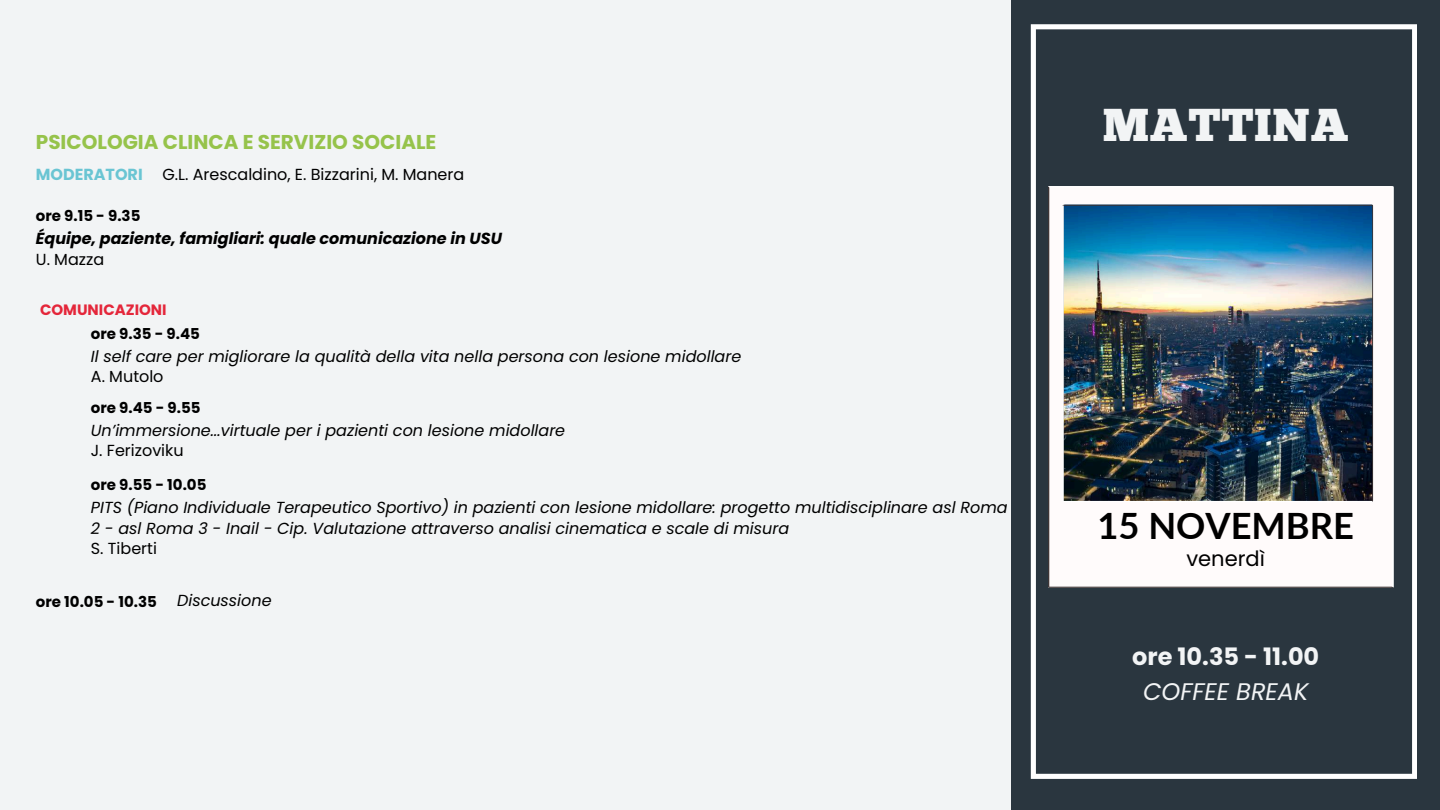
<style>
.page{position:relative;width:1440px;height:810px;background:#f2f4f5}
.page>*{position:absolute;margin:0;border:0;box-sizing:border-box;transform-origin:0 0}
.t1{font:46px "Chunk Five";letter-spacing:.015em;color:#f2f4f5}
.t2{font:700 36.3px "Lato";color:#000}
.t3{font:700 24px "Poppins";color:#f2f4f5}
.t4{font:italic 24px "Poppins";color:#f2f4f5}
.t5{font:21.1px "Poppins";color:#000}
.t6{font:700 20px "Poppins";color:#96c34b}
.t7{font:italic 16px/20.2px "Poppins";color:#000}
.t8{font:16px "Poppins";color:#000}
.t9{font:italic 700 16px "Poppins";color:#000}
.t10{font:700 15px "Poppins";color:#000}
.t11{font:700 15px "Poppins";color:#e4263a}
.s1{font-weight:700;color:#6ac5d3}
</style>
<div class="page">
<div style="left:1011px;top:0;width:429px;height:810px;background:#2a363f"></div>
<svg style="left:1031px;top:24px;width:386px;height:755px"></svg>
<img style="left:1048px;top:186px;width:346px;height:402px">
<p class="t6" style="left:36px;top:128px;width:402px">PSICOLOGIA CLINCA E SERVIZIO SOCIALE</p>
<p class="t8" style="left:36px;top:163px;width:430px"><span class="s1">MODERATORI</span> G.L. Arescaldino, E. Bizzarini, M. Manera</p>
<p class="t10" style="left:36px;top:205px;width:106px">ore 9.15 - 9.35</p>
<p class="t9" style="left:36px;top:228px;width:468px">Équipe, paziente, famigliari: quale comunicazione in USU</p>
<p class="t8" style="left:36px;top:248px;width:70px">U. Mazza</p>
<p class="t11" style="left:40px;top:300px;width:128px">COMUNICAZIONI</p>
<p class="t7" style="left:91px;top:346px;width:652px">Il self care per migliorare la qualità della vita nella persona con lesione midollare</p>
<p class="t8" style="left:91px;top:365px;width:74px">A. Mutolo</p>
<p class="t10" style="left:91px;top:323px;width:111px">ore 9.35 - 9.45</p>
<p class="t10" style="left:91px;top:397px;width:111px">ore 9.45 - 9.55</p>
<p class="t7" style="left:91px;top:420px;width:476px">Un’immersione...virtuale per i pazienti con lesione midollare</p>
<p class="t8" style="left:91px;top:439px;width:94px">J. Ferizoviku</p>
<p class="t10" style="left:91px;top:475px;width:117px">ore 9.55 - 10.05</p>
<p class="t7" style="left:91px;top:498px;width:918px">PITS (Piano Individuale Terapeutico Sportivo) in pazienti con lesione midollare: progetto multidisciplinare asl Roma<br>2 - asl Roma 3 - Inail - Cip. Valutazione attraverso analisi cinematica e scale di misura</p>
<p class="t8" style="left:91px;top:537px;width:68px">S. Tiberti</p>
<p class="t10" style="left:36px;top:591px;width:123px">ore 10.05 - 10.35</p>
<p class="t7" style="left:177px;top:591px;width:96px">Discussione</p>
<h1 class="t1" style="left:1103px;top:107px;width:247px">MATTINA</h1>
<h2 class="t2" style="left:1097px;top:503px;width:258px">15 NOVEMBRE</h2>
<h3 class="t5" style="left:1186px;top:543px;width:80px">venerdì</h3>
<h3 class="t3" style="left:1132px;top:640px;width:189px">ore 10.35 - 11.00</h3>
<h3 class="t4" style="left:1143px;top:675px;width:167px">COFFEE BREAK</h3>
</div>
